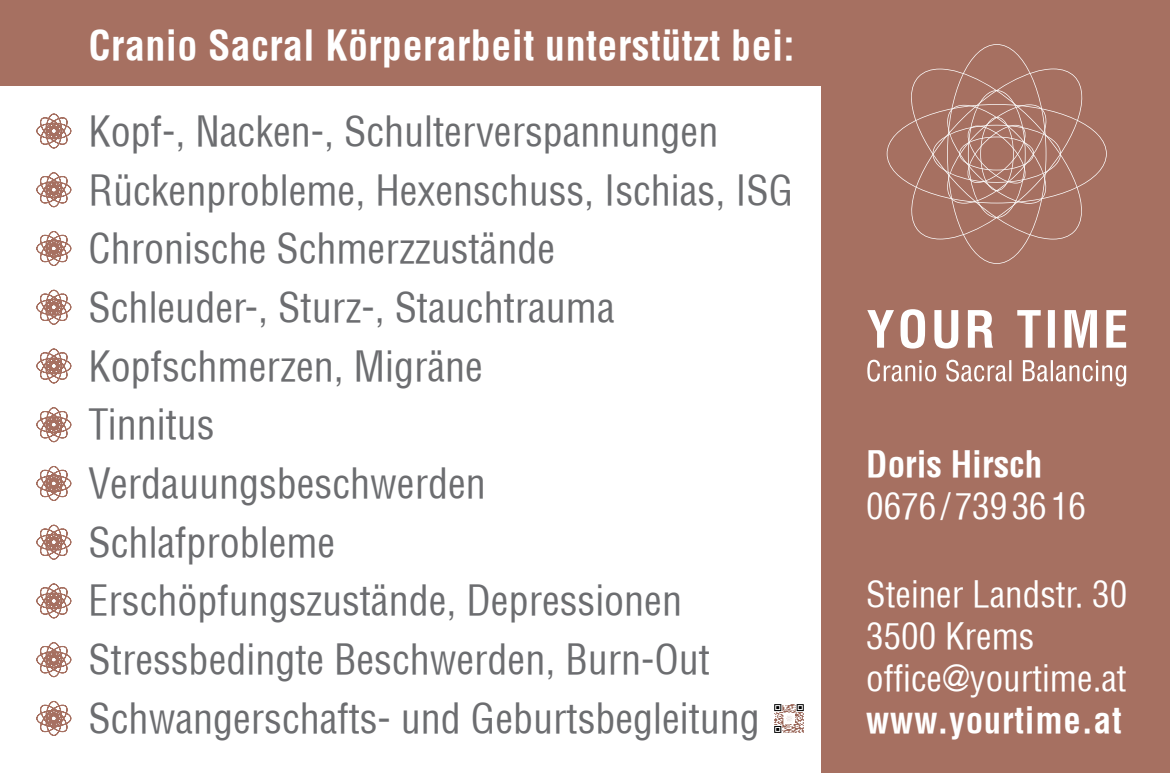
<style>
.page{position:relative;width:1170px;height:773px;background:#fff}
.page>*{position:absolute;margin:0;border:0;box-sizing:border-box;transform-origin:0 0}
.t1{font:condensed 40px/58.6px "Helvetica";color:#6c6d70}
.t2{font:700 condensed 40px "Helvetica";letter-spacing:.01em;color:#fff}
.t3{font:condensed 35px/42px "Helvetica";color:#fff}
.t4{font:700 condensed 35px "Helvetica";letter-spacing:.02em;color:#fff}
.t5{font:700 condensed 35px "Helvetica";color:#fff}
</style>
<div class="page">
<div style="left:821px;top:0;width:348px;height:772px;background:#a67061"></div>
<svg style="left:37px;top:114px;width:34px;height:34px"></svg>
<svg style="left:37px;top:172px;width:34px;height:35px"></svg>
<svg style="left:37px;top:231px;width:34px;height:34px"></svg>
<svg style="left:37px;top:290px;width:34px;height:34px"></svg>
<svg style="left:37px;top:349px;width:34px;height:34px"></svg>
<svg style="left:37px;top:407px;width:34px;height:35px"></svg>
<svg style="left:37px;top:466px;width:34px;height:34px"></svg>
<svg style="left:37px;top:525px;width:34px;height:34px"></svg>
<svg style="left:37px;top:583px;width:34px;height:35px"></svg>
<svg style="left:37px;top:642px;width:34px;height:34px"></svg>
<svg style="left:37px;top:701px;width:34px;height:34px"></svg>
<img style="left:774px;top:704px;width:30px;height:29px">
<div style="left:784px;top:713px;width:10px;height:10px;background:#fff"></div>
<svg style="left:786px;top:716px;width:6px;height:5px"></svg>
<div style="left:0;top:0;width:838px;height:85px;background:#a67061"></div>
<svg style="left:886px;top:44px;width:220px;height:220px"></svg>
<svg style="left:867px;top:309px;width:258px;height:39px"></svg>
<svg style="left:867px;top:359px;width:259px;height:27px"></svg>
<p class="t2" style="left:89px;top:21px;width:707px">Cranio Sacral Körperarbeit unterstützt bei:</p>
<p class="t1" style="left:89px;top:102px;width:706px">Kopf-, Nacken-, Schulterverspannungen<br>Rückenprobleme, Hexenschuss, Ischias, ISG<br>Chronische Schmerzzustände<br>Schleuder-, Sturz-, Stauchtrauma<br>Kopfschmerzen, Migräne<br>Tinnitus<br>Verdauungsbeschwerden<br>Schlafprobleme<br>Erschöpfungszustände, Depressionen<br>Stressbedingte Beschwerden, Burn-Out<br>Schwangerschafts- und Geburtsbegleitung</p>
<p class="t5" style="left:866px;top:442px;width:177px">Doris Hirsch</p>
<p class="t3" style="left:866px;top:485px;width:221px">0676/7393616</p>
<p class="t3" style="left:866px;top:572px;width:262px">Steiner Landstr. 30<br>3500 Krems office@yourtime.at</p>
<p class="t4" style="left:866px;top:698px;width:257px">www.yourtime.at</p>
</div>
